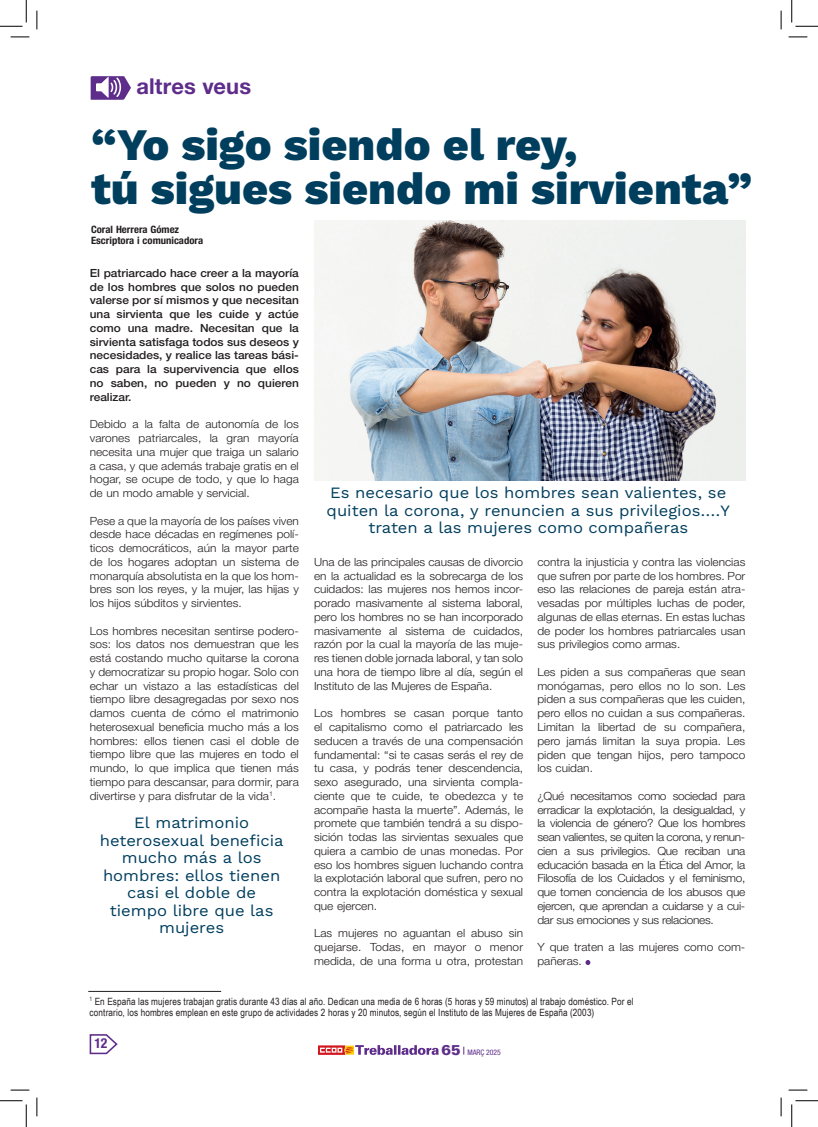
<style>
.page{position:relative;width:818px;height:1127px;background:#fff}
.page>*{position:absolute;margin:0;border:0;box-sizing:border-box;transform-origin:0 0}
.t1{font:800 45px/43.8px "Work Sans";color:#003e5e}
.t2{font:21.88px "Helvetica Neue LT 75 Bd";letter-spacing:.005em;color:#5e2c8a}
.t3{font:15.75px/17.5px "Work Sans";color:#003e5e;text-align:center;scale:1.06 1}
.t4{font:700 condensed 13.75px "Helvetica Neue LT Pro";color:#5e2c8a}
.t5{font:300 11.25px/13.8px "Helvetica Neue LT Pro";color:#231f20;text-align:justify;scale:1.06 1}
.t6{font:500 11.25px/13.8px "Helvetica Neue LT Pro";color:#231f20;text-align:justify;scale:1.06 1}
.t7{font:10.12px/11.2px "Helvetica Neue LT 77 Bd Cn";color:#231f20;scale:1.06 1}
.t8{font:10px/11.2px "Arial Narrow";letter-spacing:.01em;color:#231f20}
.t9{font:7.62px "Helvetica Neue LT 57 Cn";color:#5e2c8a}
.s1{font-family:"Univers 75";font-weight:900;font-size:14.38px}
</style>
<div class="page">
<svg style="left:89px;top:1034px;width:29px;height:21px"></svg>
<svg style="left:318px;top:1045px;width:121px;height:9px"></svg>
<svg style="left:91px;top:76px;width:40px;height:24px"></svg>
<svg style="left:585px;top:960px;width:5px;height:4px"></svg>
<hr style="left:88px;top:990px;width:133px;height:1px;background:#231f20">
<img style="left:314px;top:220px;width:431px;height:260px">
<svg style="left:11px;top:36px;width:18px;height:2px"></svg>
<svg style="left:788px;top:36px;width:19px;height:2px"></svg>
<svg style="left:11px;top:1089px;width:18px;height:1px"></svg>
<svg style="left:788px;top:1089px;width:19px;height:1px"></svg>
<svg style="left:36px;top:11px;width:2px;height:18px"></svg>
<svg style="left:36px;top:1097px;width:2px;height:18px"></svg>
<svg style="left:780px;top:11px;width:2px;height:18px"></svg>
<svg style="left:780px;top:1097px;width:2px;height:18px"></svg>
<svg style="left:0;top:0;width:27px;height:27px"></svg>
<svg style="left:0;top:1100px;width:27px;height:26px"></svg>
<svg style="left:791px;top:0;width:27px;height:27px"></svg>
<svg style="left:791px;top:1100px;width:27px;height:26px"></svg>
<h2 class="t2" style="left:136px;top:72px;width:116px">altres veus</h2>
<h1 class="t1" style="left:91px;top:125px;width:662px">“Yo sigo siendo el rey,<br>tú sigues siendo mi sirvienta”</h1>
<p class="t7" style="left:91px;top:224px;width:107px">Coral Herrera Gómez<br>Escriptora i comunicadora</p>
<p class="t6" style="left:90px;top:266px;width:199px">El patriarcado hace creer a la mayoría de los hombres que solos no pueden valerse por sí mismos y que necesitan una sirvienta que les cuide y actúe como una madre. Necesitan que la sirvienta satisfaga todos sus deseos y necesidades, y realice las tareas bási&shy;cas para la supervivencia que ellos no saben, no pueden y no quieren realizar.</p>
<p class="t5" style="left:90px;top:417px;width:199px">Debido a la falta de autonomía de los varones patriarcales, la gran mayoría necesita una mujer que traiga un salario a casa, y que además trabaje gratis en el hogar, se ocupe de todo, y que lo haga de un modo amable y servicial.</p>
<p class="t5" style="left:90px;top:513px;width:199px">Pese a que la mayoría de los países viven desde hace décadas en regímenes polí&shy;ticos democráticos, aún la mayor parte de los hogares adoptan un sistema de monarquía absolutista en la que los hom&shy;bres son los reyes, y la mujer, las hijas y los hijos súbditos y sirvientes.</p>
<p class="t5" style="left:90px;top:623px;width:199px">Los hombres necesitan sentirse podero&shy;sos: los datos nos demuestran que les está costando mucho quitarse la corona y democratizar su propio hogar. Solo con echar un vistazo a las estadísticas del tiempo libre desagregadas por sexo nos damos cuenta de cómo el matrimonio heterosexual beneficia mucho más a los hombres: ellos tienen casi el doble de tiempo libre que las mujeres en todo el mundo, lo que implica que tienen más tiempo para descansar, para dormir, para divertirse y para disfrutar de la vida<sup>1</sup>.</p>
<h3 class="t3" style="left:327px;top:483px;width:382px">Es necesario que los hombres sean valientes, se quiten la corona, y renuncien a sus privilegios....Y traten a las mujeres como compañeras</h3>
<p class="t5" style="left:314px;top:554px;width:199px">Una de las principales causas de divorcio en la actualidad es la sobrecarga de los cuidados: las mujeres nos hemos incor&shy;porado masivamente al sistema laboral, pero los hombres no se han incorporado masivamente al sistema de cuidados, razón por la cual la mayoría de las muje&shy;res tienen doble jornada laboral, y tan solo una hora de tiempo libre al día, según el Instituto de las Mujeres de España.</p>
<p class="t5" style="left:314px;top:706px;width:199px">Los hombres se casan porque tanto el capitalismo como el patriarcado les seducen a través de una compensación fundamental: “si te casas serás el rey de tu casa, y podrás tener descendencia, sexo asegurado, una sirvienta compla&shy;ciente que te cuide, te obedezca y te acompañe hasta la muerte”. Además, le promete que también tendrá a su dispo&shy;sición todas las sirvientas sexuales que quiera a cambio de unas monedas. Por eso los hombres siguen luchando contra la explotación laboral que sufren, pero no contra la explotación doméstica y sexual que ejercen.</p>
<p class="t5" style="left:314px;top:926px;width:199px">Las mujeres no aguantan el abuso sin quejarse. Todas, en mayor o menor medida, de una forma u otra, protestan</p>
<p class="t5" style="left:537px;top:554px;width:198px">contra la injusticia y contra las violencias que sufren por parte de los hombres. Por eso las relaciones de pareja están atra&shy;vesadas por múltiples luchas de poder, algunas de ellas eternas. En estas luchas de poder los hombres patriarcales usan sus privilegios como armas.</p>
<p class="t5" style="left:537px;top:664px;width:198px">Les piden a sus compañeras que sean monógamas, pero ellos no lo son. Les piden a sus compañeras que les cuiden, pero ellos no cuidan a sus compañeras.<br>Limitan la libertad de su compañera, pero jamás limitan la suya propia. Les piden que tengan hijos, pero tampoco los cuidan.</p>
<p class="t5" style="left:537px;top:788px;width:198px">¿Qué necesitamos como sociedad para erradicar la explotación, la desigualdad, y la violencia de género? Que los hombres sean valientes, se quiten la corona, y renun&shy;cien a sus privilegios. Que reciban una educación basada en la Ética del Amor, la Filosofía de los Cuidados y el feminismo, que tomen conciencia de los abusos que ejercen, que aprendan a cuidarse y a cui&shy;dar sus emociones y sus relaciones.</p>
<p class="t5" style="left:537px;top:939px;width:198px">Y que traten a las mujeres como com&shy;pañeras.</p>
<p class="t8" style="left:90px;top:994px;width:545px"><sup>1</sup> En España las mujeres trabajan gratis durante 43 días al año. Dedican una media de 6 horas (5 horas y 59 minutos) al trabajo doméstico. Por el contrario, los hombres emplean en este grupo de actividades 2 horas y 20 minutos, según el Instituto de las Mujeres de España (2003)</p>
<h3 class="t3" style="left:100px;top:813px;width:175px">El matrimonio heterosexual beneficia mucho más a los hombres: ellos tienen casi el doble de tiempo libre que las mujeres</h3>
<p class="t4" style="left:94px;top:1034px;width:15px">12</p>
<p class="t9" style="left:441px;top:1047px;width:61px"><span class="s1">65</span> MARÇ 2025</p>
</div>
